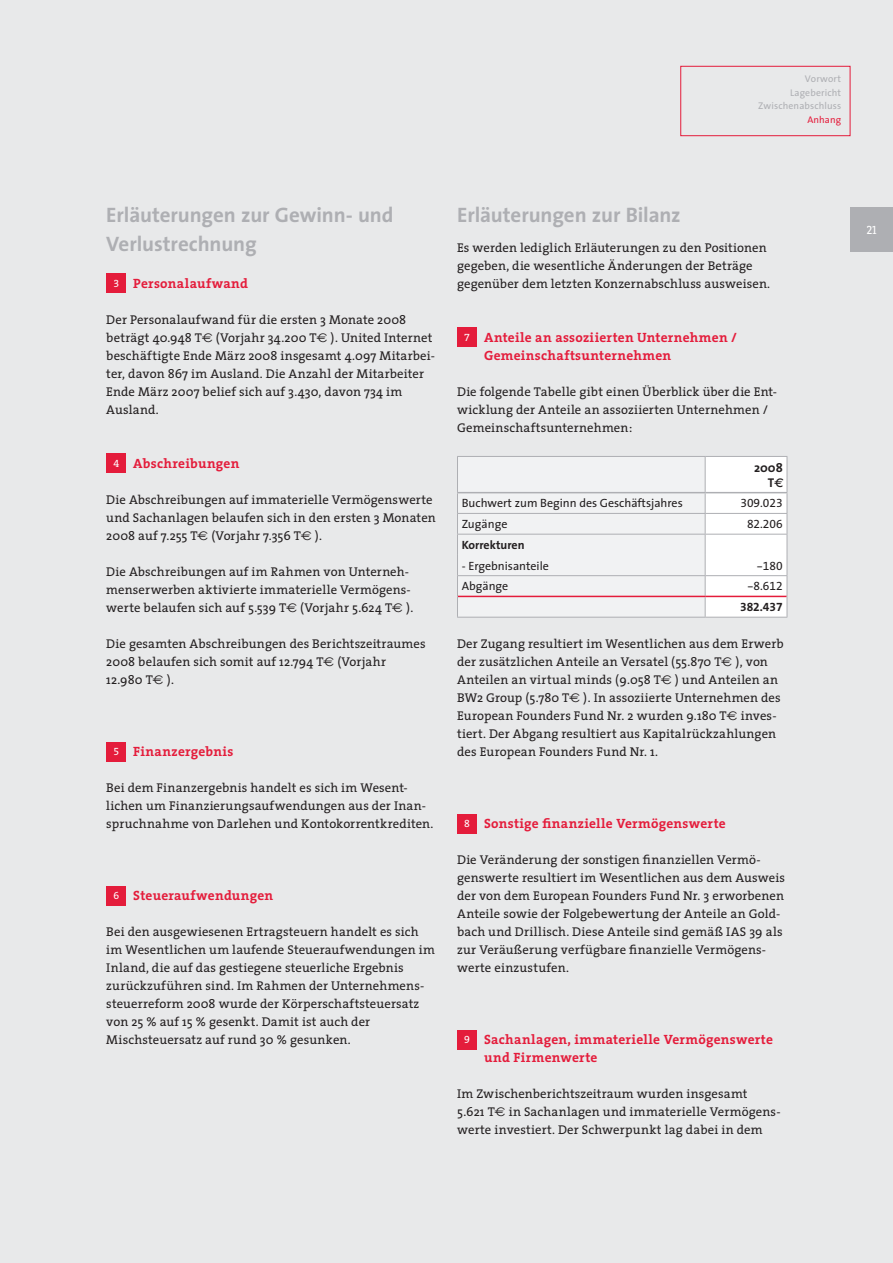
<style>
.page{position:relative;width:893px;height:1263px;background:#e8e9ea}
.page>*{position:absolute;margin:0;border:0;box-sizing:border-box;transform-origin:0 0}
.t1{font:700 21px/28.5px "The Sans";letter-spacing:-.005em;color:#aeafb3}
.t2{font:700 13.5px/18px "The Serif";letter-spacing:.015em;color:#e41c3b}
.t3{font:12.75px/18px "The Serif";letter-spacing:.01em;color:#231f20}
.t4{font:700 12.75px/15px "The Sans";color:#231f20;text-align:right}
.t5{font:12px "The Sans";color:#231f20}
.t6{font:12px "The Sans Expert";color:#231f20}
.t7{font:700 12px "The Sans";color:#231f20}
.t8{font:12px "The Sans Bold Expert";color:#231f20}
.t9{font:12px "The Serif Caps";color:#fff}
.t10{font:9.75px/13.5px "The Sans";letter-spacing:.015em;color:#aeafb3;text-align:right}
.t11{font:9.75px "The Sans";letter-spacing:.01em;color:#e41c3b}
.s1{font-family:"The Serif Expert";font-weight:400;font-size:10.5px;color:#fff}
.s2{font-family:"Euro Sans EF Three"}
.s3{font-family:"Euro Sans EF Three";font-weight:400}
</style>
<div class="page">
<div style="left:106px;top:273px;width:20px;height:20px;background:#e41c3b"></div>
<div style="left:106px;top:453px;width:20px;height:20px;background:#e41c3b"></div>
<div style="left:106px;top:741px;width:20px;height:20px;background:#e41c3b"></div>
<div style="left:106px;top:885px;width:20px;height:20px;background:#e41c3b"></div>
<div style="left:457px;top:327px;width:20px;height:20px;background:#e41c3b"></div>
<hr style="left:457px;top:617px;width:248px;height:1px;background:#aeafb3">
<hr style="left:705px;top:617px;width:82px;height:1px;background:#aeafb3">
<svg style="left:457px;top:456px;width:331px;height:161px"></svg>
<hr style="left:457px;top:575px;width:248px;height:1px;background:#aeafb3">
<hr style="left:705px;top:575px;width:82px;height:1px;background:#aeafb3">
<div style="left:457px;top:813px;width:20px;height:20px;background:#e41c3b"></div>
<div style="left:457px;top:1029px;width:20px;height:20px;background:#e41c3b"></div>
<div style="left:850px;top:207px;width:43px;height:45px;background:#aeafb3"></div>
<div style="left:680px;top:66px;width:170px;height:70px;border:1px solid #e41c3b"></div>
<p class="t10" style="left:758px;top:72px;width:84px">Vorwort<br>Lagebericht<br>Zwischenabschluss</p>
<p class="t11" style="left:807px;top:111px;width:35px">Anhang</p>
<h1 class="t1" style="left:106px;top:200px;width:289px">Erläuterungen zur Gewinn- und<br>Verlustrechnung</h1>
<p class="t2" style="left:113px;top:274px;width:136px"><span class="s1">3</span> Personalaufwand</p>
<p class="t3" style="left:106px;top:310px;width:330px">Der Personalaufwand für die ersten 3 Monate 2008 beträgt 40.948 T<span class="s2">E</span> (Vorjahr 34.200 T<span class="s2">E</span> ). United Internet beschäftigte Ende März 2008 insgesamt 4.097 Mitarbei&shy;ter, davon 867 im Ausland. Die Anzahl der Mitarbeiter Ende März 2007 belief sich auf 3.430, davon 734 im Ausland.</p>
<p class="t2" style="left:113px;top:454px;width:128px"><span class="s1">4</span> Abschreibungen</p>
<p class="t3" style="left:106px;top:490px;width:331px">Die Abschreibungen auf immaterielle Vermögenswerte und Sachanlagen belaufen sich in den ersten 3 Monaten<br>2008 auf 7.255 T<span class="s2">E</span> (Vorjahr 7.356 T<span class="s2">E</span> ).</p>
<p class="t3" style="left:106px;top:562px;width:309px">Die Abschreibungen auf im Rahmen von Unterneh&shy;menserwerben aktivierte immaterielle Vermögens&shy;werte belaufen sich auf 5.539 T<span class="s2">E</span> (Vorjahr 5.624 T<span class="s2">E</span> ).</p>
<p class="t3" style="left:106px;top:634px;width:321px">Die gesamten Abschreibungen des Berichtszeitraumes<br>2008 belaufen sich somit auf 12.794 T<span class="s2">E</span> (Vorjahr<br>12.980 T<span class="s2">E</span> ).</p>
<p class="t2" style="left:113px;top:742px;width:122px"><span class="s1">5</span> Finanzergebnis</p>
<p class="t3" style="left:106px;top:778px;width:329px">Bei dem Finanzergebnis handelt es sich im Wesent&shy;lichen um Finanzierungsaufwendungen aus der Inan&shy;spruchnahme von Darlehen und Kontokorrentkrediten.</p>
<p class="t2" style="left:113px;top:886px;width:161px"><span class="s1">6</span> Steueraufwendungen</p>
<p class="t3" style="left:106px;top:922px;width:330px">Bei den ausgewiesenen Ertragsteuern handelt es sich im Wesentlichen um laufende Steueraufwendungen im Inland, die auf das gestiegene steuerliche Ergebnis zurückzuführen sind. Im Rahmen der Unternehmens&shy;steuerreform 2008 wurde der Körperschaftsteuersatz von 25 % auf 15 % gesenkt. Damit ist auch der Mischsteuersatz auf rund 30 % gesunken.</p>
<h1 class="t1" style="left:457px;top:200px;width:225px">Erläuterungen zur Bilanz</h1>
<p class="t3" style="left:457px;top:238px;width:315px">Es werden lediglich Erläuterungen zu den Positionen gegeben, die wesentliche Änderungen der Beträge gegenüber dem letzten Konzernabschluss ausweisen.</p>
<p class="t2" style="left:484px;top:328px;width:254px;text-indent:-20px"><span class="s1">7</span> Anteile an assoziierten Unternehmen /<br>Gemeinschaftsunternehmen</p>
<p class="t3" style="left:457px;top:382px;width:321px">Die folgende Tabelle gibt einen Überblick über die Ent&shy;wicklung der Anteile an assoziierten Unternehmen /<br>Gemeinschaftsunternehmen:</p>
<p class="t4" style="left:754px;top:459px;width:30px">2008<br>T<span class="s3">D</span></p>
<p class="t5" style="left:462px;top:493px;width:223px">Buchwert zum Beginn des Geschäftsjahres</p>
<p class="t6" style="left:740px;top:493px;width:44px">309.023</p>
<p class="t5" style="left:462px;top:514px;width:47px">Zugänge</p>
<p class="t6" style="left:747px;top:514px;width:37px">82.206</p>
<p class="t7" style="left:462px;top:535px;width:64px">Korrekturen</p>
<p class="t5" style="left:462px;top:556px;width:89px">- Ergebnisanteile</p>
<p class="t6" style="left:756px;top:556px;width:28px">-180</p>
<p class="t5" style="left:462px;top:576px;width:48px">Abgänge</p>
<p class="t6" style="left:747px;top:576px;width:37px">-8.612</p>
<p class="t8" style="left:740px;top:597px;width:44px">382.437</p>
<p class="t3" style="left:457px;top:634px;width:328px">Der Zugang resultiert im Wesentlichen aus dem Erwerb der zusätzlichen Anteile an Versatel (55.870 T<span class="s2">E</span> ), von Anteilen an virtual minds (9.058 T<span class="s2">E</span> ) und Anteilen an BW2 Group (5.780 T<span class="s2">E</span> ). In assoziierte Unternehmen des European Founders Fund Nr. 2 wurden 9.180 T<span class="s2">E</span> inves&shy;tiert. Der Abgang resultiert aus Kapitalrückzahlungen des European Founders Fund Nr. 1.</p>
<p class="t2" style="left:464px;top:814px;width:263px"><span class="s1">8</span> Sonstige finanzielle Vermögenswerte</p>
<p class="t3" style="left:457px;top:850px;width:329px">Die Veränderung der sonstigen finanziellen Vermö&shy;genswerte resultiert im Wesentlichen aus dem Ausweis der von dem European Founders Fund Nr. 3 erworbenen Anteile sowie der Folgebewertung der Anteile an Gold&shy;bach und Drillisch. Diese Anteile sind gemäß IAS 39 als zur Veräußerung verfügbare finanzielle Vermögens&shy;werte einzustufen.</p>
<p class="t2" style="left:484px;top:1030px;width:290px;text-indent:-20px"><span class="s1">9</span> Sachanlagen, immaterielle Vermögenswerte und Firmenwerte</p>
<p class="t3" style="left:457px;top:1084px;width:325px">Im Zwischenberichtszeitraum wurden insgesamt<br>5.621 T<span class="s2">E</span> in Sachanlagen und immaterielle Vermögens&shy;werte investiert. Der Schwerpunkt lag dabei in dem</p>
<p class="t9" style="left:867px;top:220px;width:12px">21</p>
</div>
